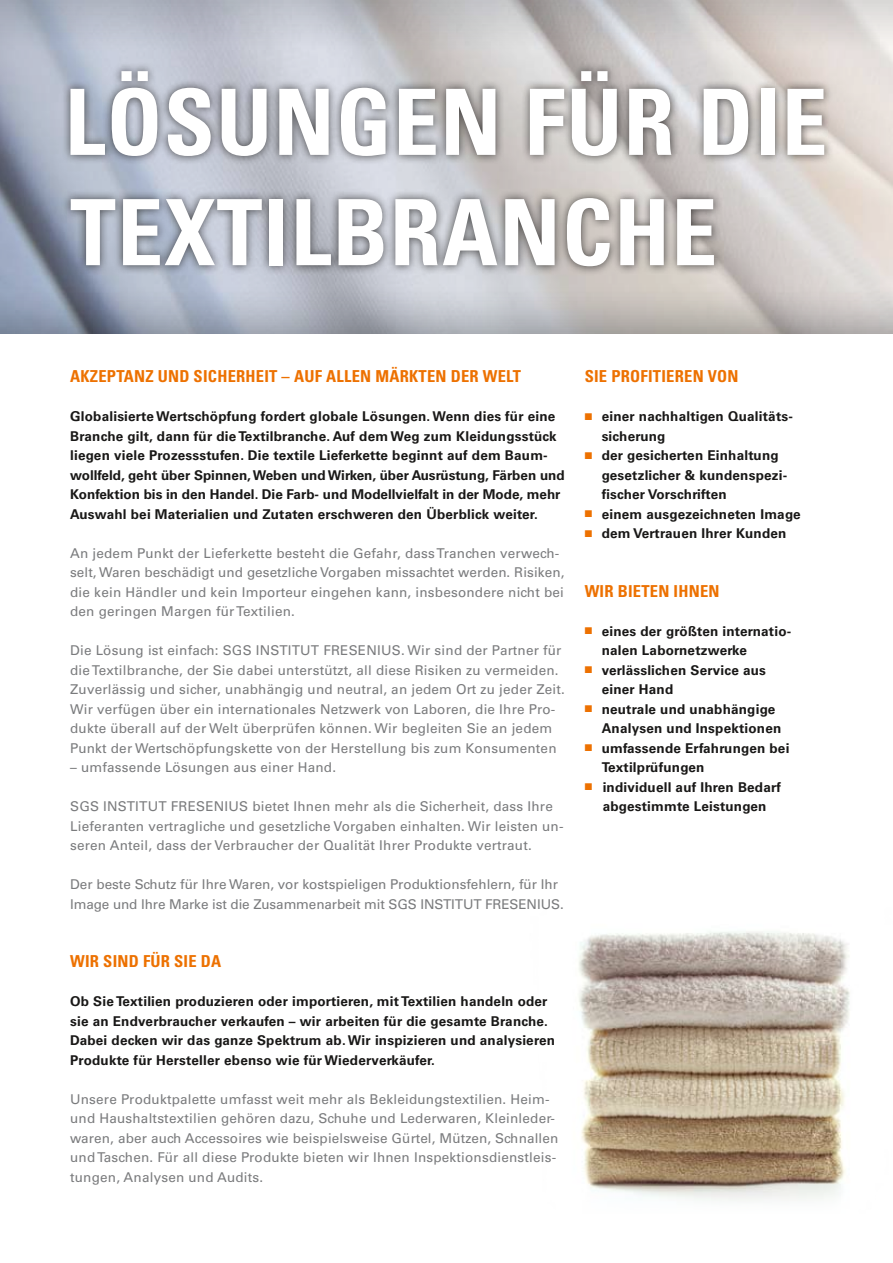
<style>
.page{position:relative;width:893px;height:1263px;background:#fff}
.page>*{position:absolute;margin:0;border:0;box-sizing:border-box;transform-origin:0 0}
.t1{font:700 condensed 91.5px/110.2px "Univers LT Std";letter-spacing:.015em;color:#fff}
.t2{font:700 condensed 16.5px "Univers LT Std";letter-spacing:.015em;color:#ed7101}
.t3{font:13.5px/19.5px "Univers LT Std";letter-spacing:.015em;color:#7a7b7d}
.t4{font:700 13.5px/19.5px "Univers LT Std";letter-spacing:.015em;color:#191817}
.t5{font:13.5px/19.5px "Univers LT Std";letter-spacing:-.01em;color:#7a7b7d}
.s1{color:#ed7101}
</style>
<div class="page">
<img style="left:579px;top:932px;width:271px;height:269px">
<img style="left:0;top:0;width:893px;height:334px">
<div style="left:61px;top:62px;width:772px;height:104px;background:#191817;opacity:.75"></div>
<div style="left:61px;top:189px;width:662px;height:87px;background:#191817;opacity:.75"></div>
<h1 class="t1" style="left:65px;top:67px;width:764px">LÖSUNGEN FÜR DIE<br>TEXTILBRANCHE</h1>
<p class="t2" style="left:70px;top:366px;width:452px">AKZEPTANZ UND SICHERHEIT – AUF ALLEN MÄRKTEN DER WELT</p>
<p class="t4" style="left:70px;top:407px;width:496px">Globalisierte Wertschöpfung fordert globale Lösungen. Wenn dies für eine Branche gilt, dann für die Textilbranche. Auf dem Weg zum Kleidungsstück liegen viele Prozessstufen. Die textile Lieferkette beginnt auf dem Baum&shy;wollfeld, geht über Spinnen, Weben und Wirken, über Ausrüstung, Färben und Konfektion bis in den Handel. Die Farb- und Modellvielfalt in der Mode, mehr Auswahl bei Materialien und Zutaten erschweren den Überblick weiter.</p>
<p class="t3" style="left:70px;top:543px;width:496px">An jedem Punkt der Lieferkette besteht die Gefahr, dass Tranchen verwech&shy;selt, Waren beschädigt und gesetzliche Vorgaben missachtet werden. Risiken, die kein Händler und kein Importeur eingehen kann, insbesondere nicht bei den geringen Margen für Textilien.</p>
<p class="t3" style="left:70px;top:641px;width:496px">Die Lösung ist einfach: SGS INSTITUT FRESENIUS. Wir sind der Partner für die Textilbranche, der Sie dabei unterstützt, all diese Risiken zu vermeiden.<br>Zuverlässig und sicher, unabhängig und neutral, an jedem Ort zu jeder Zeit.<br>Wir verfügen über ein internationales Netzwerk von Laboren, die Ihre Pro&shy;dukte überall auf der Welt überprüfen können. Wir begleiten Sie an jedem Punkt der Wertschöpfungskette von der Herstellung bis zum Konsumenten</p>
<p class="t3" style="left:70px;top:758px;width:267px">– umfassende Lösungen aus einer Hand.</p>
<p class="t3" style="left:70px;top:797px;width:495px">SGS INSTITUT FRESENIUS bietet Ihnen mehr als die Sicherheit, dass Ihre<br>Lieferanten vertragliche und gesetzliche Vorgaben einhalten. Wir leisten un&shy;seren Anteil, dass der Verbraucher der Qualität Ihrer Produkte vertraut.</p>
<p class="t5" style="left:70px;top:875px;width:495px">Der beste Schutz für Ihre Waren, vor kostspieligen Produktionsfehlern, für Ihr<br>Image und Ihre Marke ist die Zusammenarbeit mit SGS INSTITUT FRESENIUS.</p>
<p class="t2" style="left:70px;top:951px;width:152px">WIR SIND FÜR SIE DA</p>
<p class="t4" style="left:70px;top:992px;width:486px">Ob Sie Textilien produzieren oder importieren, mit Textilien handeln oder sie an Endverbraucher verkaufen – wir arbeiten für die gesamte Branche.<br>Dabei decken wir das ganze Spektrum ab. Wir inspizieren und analysieren Produkte für Hersteller ebenso wie für Wiederverkäufer.</p>
<p class="t3" style="left:70px;top:1089px;width:490px">Unsere Produktpalette umfasst weit mehr als Bekleidungstextilien. Heim&shy;und Haushaltstextilien gehören dazu, Schuhe und Lederwaren, Kleinleder&shy;waren, aber auch Accessoires wie beispielsweise Gürtel, Mützen, Schnallen und Taschen. Für all diese Produkte bieten wir Ihnen Inspektionsdienstleis&shy;tungen, Analysen und Audits.</p>
<p class="t2" style="left:585px;top:366px;width:155px">SIE PROFITIEREN VON</p>
<p class="t4" style="left:602px;top:407px;width:193px;text-indent:-17px"><span class="s1">■</span> einer nachhaltigen Qualitäts&shy;sicherung</p>
<p class="t4" style="left:602px;top:446px;width:187px;text-indent:-17px"><span class="s1">■</span> der gesicherten Einhaltung gesetzlicher &amp; kundenspezi&shy;fischer Vorschriften</p>
<p class="t4" style="left:585px;top:504px;width:217px"><span class="s1">■</span> einem ausgezeichneten Image</p>
<p class="t4" style="left:585px;top:524px;width:203px"><span class="s1">■</span> dem Vertrauen Ihrer Kunden</p>
<p class="t2" style="left:585px;top:581px;width:136px">WIR BIETEN IHNEN</p>
<p class="t4" style="left:602px;top:621px;width:191px;text-indent:-17px"><span class="s1">■</span> eines der größten internatio&shy;nalen Labornetzwerke</p>
<p class="t4" style="left:602px;top:660px;width:166px;text-indent:-17px"><span class="s1">■</span> verlässlichen Service aus einer Hand</p>
<p class="t4" style="left:602px;top:699px;width:181px;text-indent:-17px"><span class="s1">■</span> neutrale und unabhängige<br>Analysen und Inspektionen</p>
<p class="t4" style="left:602px;top:738px;width:189px;text-indent:-17px"><span class="s1">■</span> umfassende Erfahrungen bei<br>Textilprüfungen</p>
<p class="t4" style="left:585px;top:777px;width:198px;text-align:center"><span class="s1">■</span> individuell auf Ihren Bedarf abgestimmte Leistungen</p>
</div>
